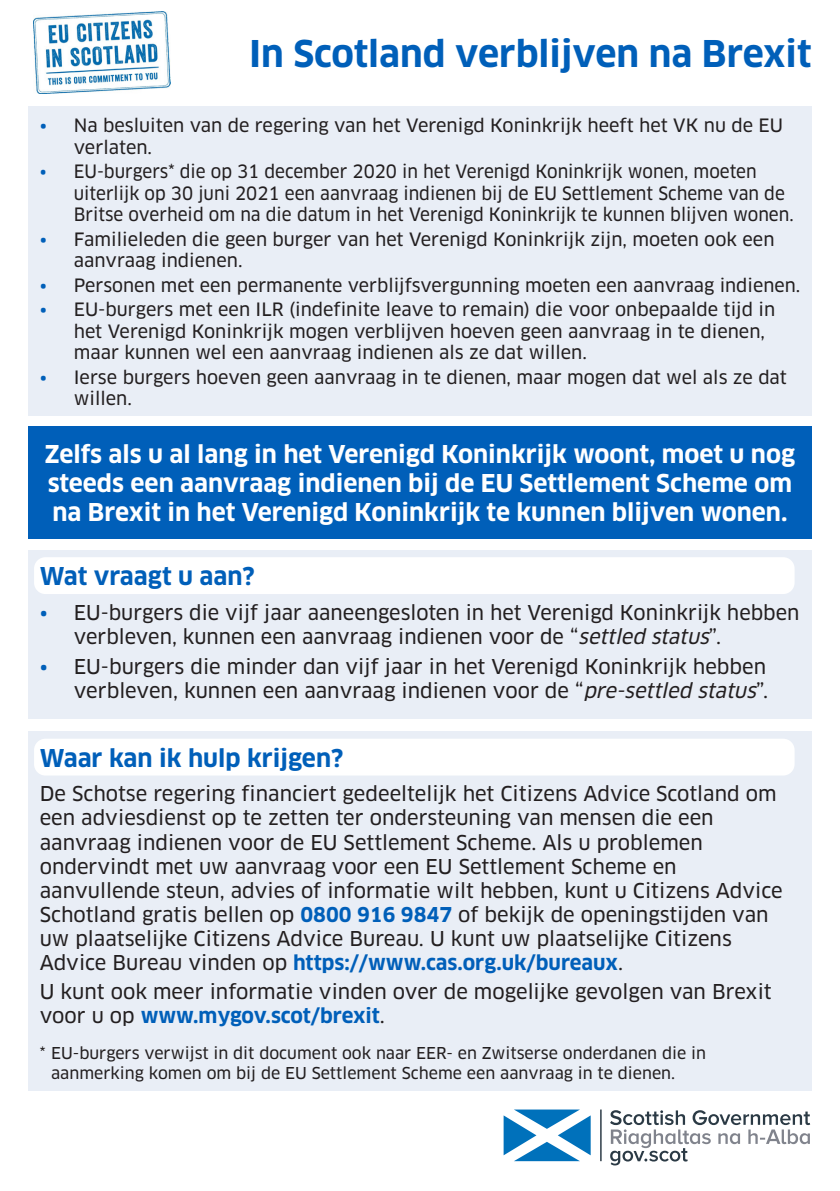
<style>
.page{position:relative;width:840px;height:1191px;background:#fff}
.page>*{position:absolute;margin:0;border:0;box-sizing:border-box;transform-origin:0 0}
.t1{font:700 36px "Clan";color:#005fb9}
.callout{font:700 24px/28.8px "Clan";color:#fff}
.subheader{font:700 24px "Clan";color:#005fb9}
.body{font:20px/24px "Clan News";color:#231f20}
.t2{font:18px/21.6px "Clan News";color:#231f20}
.t3{font:18px/21.6px "Clan News";color:#231f20;scale:.95 1}
.body-2{font:16px/19.2px "Clan News";color:#231f20}
.s1{color:#005fb9}
.s2{font-style:italic}
.s3{font-family:"Clan";font-weight:700;color:#005fb9}
</style>
<div class="page">
<div style="left:28px;top:106px;width:783px;height:309px;background:#e9eef6"></div>
<div style="left:28px;top:550px;width:783px;height:169px;background:#e9eef6"></div>
<div style="left:28px;top:731px;width:783px;height:360px;background:#e9eef6"></div>
<div style="left:28px;top:427px;width:783px;height:112px;background:#005fb9"></div>
<div style="left:34px;top:557px;width:760px;height:37px;background:#fff;border-radius:11px"></div>
<div style="left:34px;top:738px;width:760px;height:37px;background:#fff;border-radius:11px"></div>
<hr style="left:599px;top:1109px;width:2px;height:52px;background:#2b3a45">
<svg style="left:503px;top:1109px;width:87px;height:52px"></svg>
<svg style="left:610px;top:1110px;width:199px;height:55px"></svg>
<img style="left:34px;top:12px;width:137px;height:81px">
<p class="t1" style="left:249px;top:32px;width:563px">In Scotland verblijven na Brexit</p>
<p class="t2" style="left:74px;top:115px;width:710px;text-indent:-34px"><span class="s1">•</span> Na besluiten van de regering van het Verenigd Koninkrijk heeft het VK nu de EU verlaten.</p>
<p class="t3" style="left:74px;top:161px;width:759px;text-indent:-34px"><span class="s1">•</span> EU-burgers* die op 31 december 2020 in het Verenigd Koninkrijk wonen, moeten uiterlijk op 30 juni 2021 een aanvraag indienen bij de EU Settlement Scheme van de<br>Britse overheid om na die datum in het Verenigd Koninkrijk te kunnen blijven wonen.</p>
<p class="t2" style="left:74px;top:228px;width:701px;text-indent:-34px"><span class="s1">•</span> Familieleden die geen burger van het Verenigd Koninkrijk zijn, moeten ook een aanvraag indienen.</p>
<p class="t2" style="left:40px;top:275px;width:761px"><span class="s1">•</span> Personen met een permanente verblijfsvergunning moeten een aanvraag indienen.</p>
<p class="t2" style="left:74px;top:299px;width:702px;text-indent:-34px"><span class="s1">•</span> EU-burgers met een ILR (indefinite leave to remain) die voor onbepaalde tijd in het Verenigd Koninkrijk mogen verblijven hoeven geen aanvraag in te dienen, maar kunnen wel een aanvraag indienen als ze dat willen.</p>
<p class="t2" style="left:74px;top:367px;width:714px;text-indent:-34px"><span class="s1">•</span> Ierse burgers hoeven geen aanvraag in te dienen, maar mogen dat wel als ze dat willen.</p>
<p class="callout" style="left:45px;top:440px;width:751px">Zelfs als u al lang in het Verenigd Koninkrijk woont, moet u nog steeds een aanvraag indienen bij de EU Settlement Scheme om na Brexit in het Verenigd Koninkrijk te kunnen blijven wonen.</p>
<p class="subheader" style="left:40px;top:561px;width:216px">Wat vraagt u aan?</p>
<p class="body" style="left:74px;top:601px;width:726px;text-indent:-34px"><span class="s1">•</span> EU-burgers die vijf jaar aaneengesloten in het Verenigd Koninkrijk hebben verbleven, kunnen een aanvraag indienen voor de “<span class="s2">settled status</span>”.</p>
<p class="body" style="left:40px;top:654px;width:729px;text-align:right"><span class="s1">•</span> EU-burgers die minder dan vijf jaar in het Verenigd Koninkrijk hebben verbleven, kunnen een aanvraag indienen voor de “<span class="s2">pre-settled status</span>”.</p>
<p class="subheader" style="left:40px;top:743px;width:305px">Waar kan ik hulp krijgen?</p>
<p class="body" style="left:40px;top:782px;width:744px">De Schotse regering financiert gedeeltelijk het Citizens Advice Scotland om een adviesdienst op te zetten ter ondersteuning van mensen die een aanvraag indienen voor de EU Settlement Scheme. Als u problemen ondervindt met uw aanvraag voor een EU Settlement Scheme en aanvullende steun, advies of informatie wilt hebben, kunt u Citizens Advice Schotland gratis bellen op <span class="s3">0800 916 9847</span> of bekijk de openingstijden van uw plaatselijke Citizens Advice Bureau. U kunt uw plaatselijke Citizens Advice Bureau vinden op <span class="s3">https://www.cas.org.uk/bureaux</span>.</p>
<p class="body" style="left:40px;top:980px;width:733px">U kunt ook meer informatie vinden over de mogelijke gevolgen van Brexit voor u op <span class="s3">www.mygov.scot/brexit</span>.</p>
<p class="body-2" style="left:51px;top:1044px;width:656px;text-indent:-11px">* EU-burgers verwijst in dit document ook naar EER- en Zwitserse onderdanen die in aanmerking komen om bij de EU Settlement Scheme een aanvraag in te dienen.</p>
</div>
